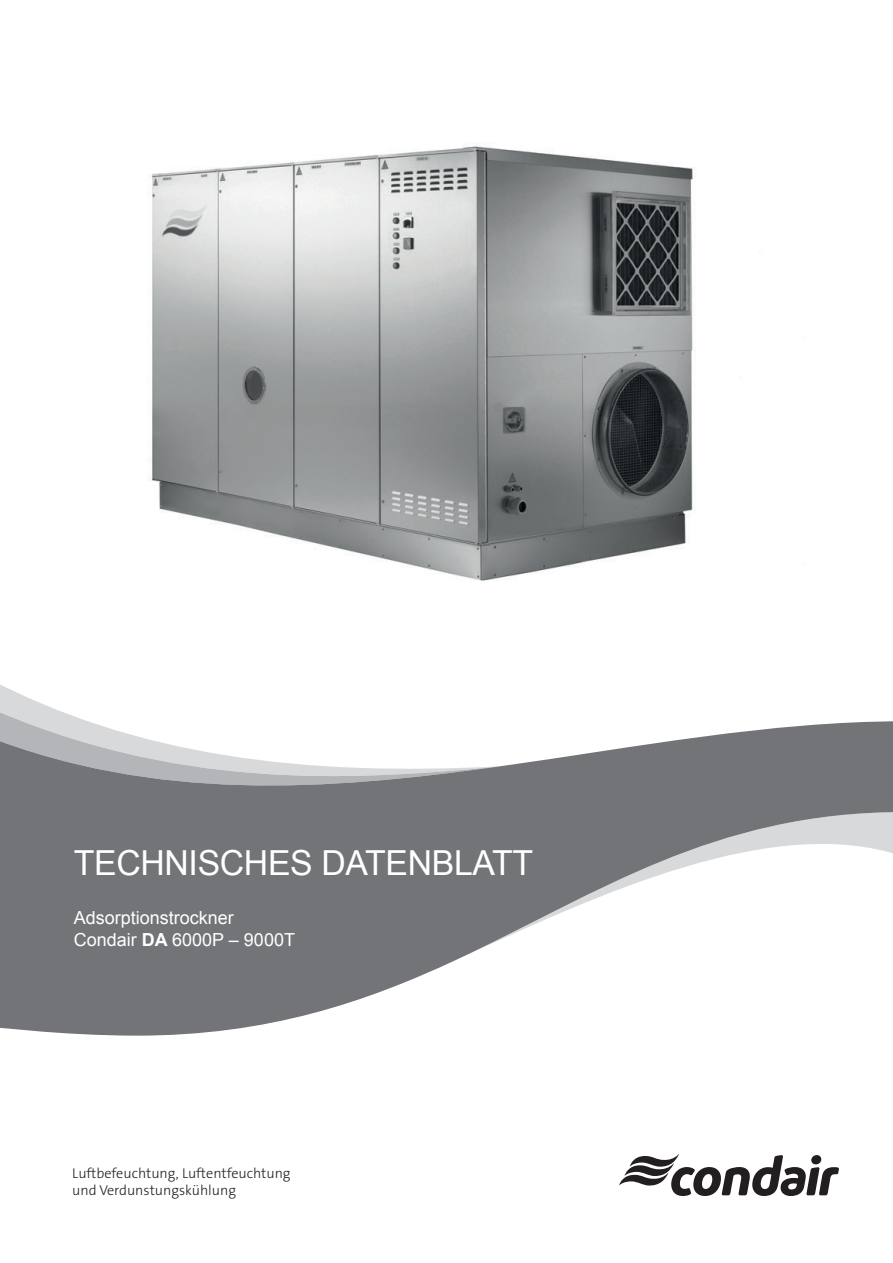
<style>
.page{position:relative;width:893px;height:1263px;background:#fff}
.page>*{position:absolute;margin:0;border:0;box-sizing:border-box;transform-origin:0 0}
.Dokumenttyp{font:34.5px "Arial";letter-spacing:-.01em;color:#fff}
.Produktfamilie_Produ{font:18px/21.6px "Arial";color:#fff}
._05_Running_text___9{font:300 14.25px "The Sans B3";color:#231f20}
.s1{font-weight:700}
</style>
<div class="page">
<img style="left:148px;top:143px;width:593px;height:438px">
<svg style="left:0;top:685px;width:45px;height:20px"></svg>
<svg style="left:0;top:705px;width:86px;height:16px"></svg>
<svg style="left:0;top:721px;width:893px;height:315px;fill:#727477"></svg>
<svg style="left:619px;top:1154px;width:220px;height:42px"></svg>
<p class="Dokumenttyp" style="left:74px;top:840px;width:461px">TECHNISCHES DATENBLATT</p>
<p class="Produktfamilie_Produ" style="left:74px;top:907px;width:223px">Adsorptionstrockner<br>Condair <span class="s1">DA</span> 6000P – 9000T</p>
<p class="_05_Running_text___9" style="left:72px;top:1165px;width:220px">Luftbefeuchtung, Luftentfeuchtung</p>
<p class="_05_Running_text___9" style="left:72px;top:1182px;width:165px">und Verdunstungskühlung</p>
</div>
